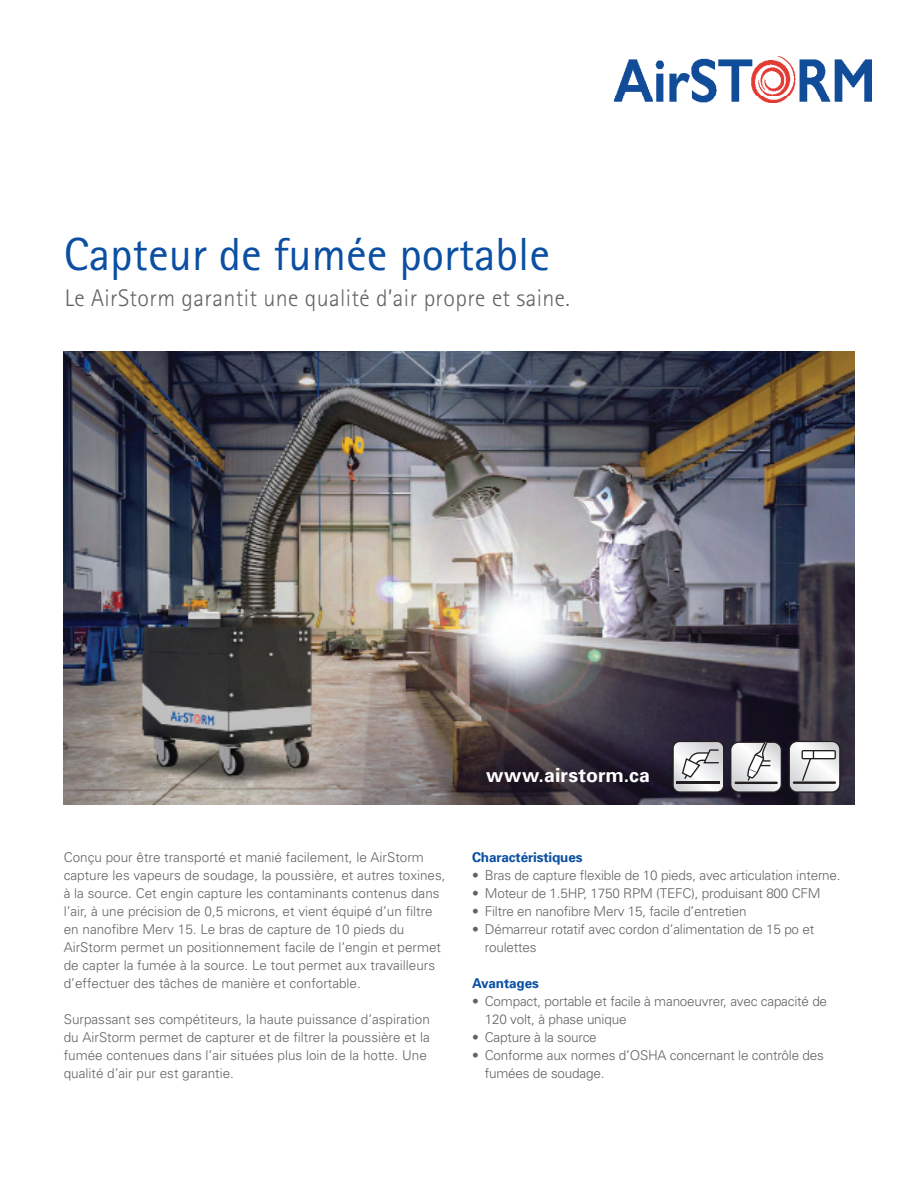
<style>
.page{position:relative;width:918px;height:1188px;background:#fff}
.page>*{position:absolute;margin:0;border:0;box-sizing:border-box;transform-origin:0 0}
.t1{font:46.5px "Rotis Sans Serif";color:#0a4fa2}
.t2{font:300 24px "Rotis Sans Serif";letter-spacing:.015em;color:#636366}
.t3{font:700 19.5px "Univers";letter-spacing:.01em;color:#fff}
.t4{font:300 13.5px/18px "Univers";color:#636366}
.t5{font:700 13.5px "Univers";letter-spacing:-.01em;color:#0a4fa2}
</style>
<div class="page">
<img style="left:614px;top:57px;width:258px;height:45px">
<img style="left:64px;top:352px;width:790px;height:452px">
<div style="left:672px;top:741px;width:52px;height:52px;border:1px solid #231f20;border-radius:7px"></div>
<svg style="left:673px;top:741px;width:51px;height:51px"></svg>
<hr style="left:676px;top:781px;width:43px;height:3px;background:#231f20">
<div style="left:789px;top:741px;width:52px;height:52px;border:1px solid #231f20;border-radius:8px"></div>
<svg style="left:789px;top:741px;width:51px;height:51px"></svg>
<div style="left:730px;top:742px;width:52px;height:51px;border:1px solid #231f20;border-radius:8px"></div>
<svg style="left:731px;top:741px;width:50px;height:51px"></svg>
<h1 class="t1" style="left:64px;top:227px;width:488px">Capteur de fumée portable</h1>
<h2 class="t2" style="left:65px;top:284px;width:507px">Le AirStorm garantit une qualité d’air propre et saine.</h2>
<p class="t4" style="left:64px;top:848px;width:383px">Conçu pour être transporté et manié facilement, le AirStorm capture les vapeurs de soudage, la poussière, et autres toxines, à la source. Cet engin capture les contaminants contenus dans l’air, à une précision de 0,5 microns, et vient équipé d’un filtre en nanofibre Merv 15. Le bras de capture de 10 pieds du AirStorm permet un positionnement facile de l’engin et permet de capter la fumée à la source. Le tout permet aux travailleurs d’effectuer des tâches de manière et confortable.</p>
<p class="t4" style="left:64px;top:1010px;width:368px">Surpassant ses compétiteurs, la haute puissance d’aspiration du AirStorm permet de capturer et de filtrer la poussière et la fumée contenues dans l’air situées plus loin de la hotte. Une qualité d’air pur est garantie.</p>
<h3 class="t3" style="left:486px;top:763px;width:165px">www.airstorm.ca</h3>
<p class="t5" style="left:472px;top:849px;width:112px">Charactéristiques</p>
<p class="t4" style="left:472px;top:866px;width:370px">• Bras de capture flexible de 10 pieds, avec articulation interne.</p>
<p class="t4" style="left:472px;top:884px;width:350px">• Moteur de 1.5HP, 1750 RPM (TEFC), produisant 800 CFM</p>
<p class="t4" style="left:472px;top:902px;width:276px">• Filtre en nanofibre Merv 15, facile d’entretien</p>
<p class="t4" style="left:485px;top:920px;width:331px;text-indent:-13px">• Démarreur rotatif avec cordon d’alimentation de 15 po et roulettes</p>
<p class="t5" style="left:472px;top:975px;width:68px">Avantages</p>
<p class="t4" style="left:485px;top:992px;width:344px;text-indent:-13px">• Compact, portable et facile à manoeuvrer, avec capacité de<br>120 volt, à phase unique</p>
<p class="t4" style="left:472px;top:1028px;width:126px">• Capture à la source</p>
<p class="t4" style="left:485px;top:1046px;width:341px;text-indent:-13px">• Conforme aux normes d’OSHA concernant le contrôle des fumées de soudage.</p>
</div>
